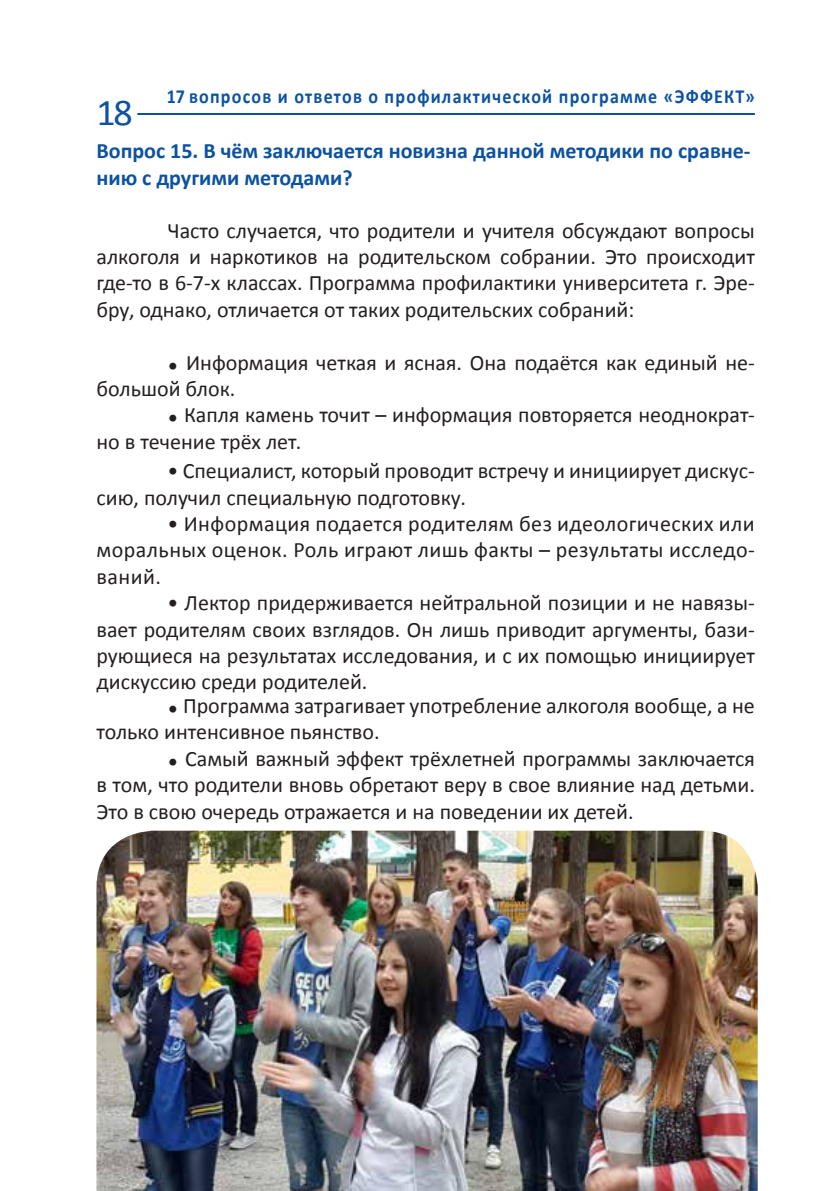
<style>
.page{position:relative;width:840px;height:1191px;background:#fff}
.page>*{position:absolute;margin:0;border:0;box-sizing:border-box;transform-origin:0 0}
.t1{font:38px "Calibri";color:#0c52a0}
.t2{font:22px/26.4px "Calibri";color:#231f20;text-align:justify}
.t3{font:700 22px/26.4px "Calibri";color:#0c52a0}
.t4{font:700 20px "Calibri";letter-spacing:.07em;color:#0c52a0;scale:.9 1}
</style>
<div class="page">
<hr style="left:137px;top:113px;width:617px;height:2px;background:#0c52a0">
<img style="left:96px;top:830px;width:661px;height:361px">
<p class="t4" style="left:167px;top:84px;width:654px">17 вопросов и ответов о профилактической программе «ЭФФЕКТ»</p>
<h1 class="t1" style="left:96px;top:89px;width:38px">18</h1>
<p class="t3" style="left:96px;top:137px;width:655px">Вопрос 15. В чём заключается новизна данной методики по сравне&shy;нию с другими методами?</p>
<p class="t2" style="left:96px;top:216px;width:659px;text-indent:71px">Часто случается, что родители и учителя обсуждают вопросы алкоголя и наркотиков на родительском собрании. Это происходит где-то в 6-7-х классах. Программа профилактики университета г. Эре&shy;бру, однако, отличается от таких родительских собраний:</p>
<p class="t2" style="left:96px;top:348px;width:659px;text-indent:71px">• Информация четкая и ясная. Она подаётся как единый не&shy;большой блок.</p>
<p class="t2" style="left:96px;top:401px;width:659px;text-indent:71px">• Капля камень точит – информация повторяется неоднократ&shy;но в течение трёх лет.</p>
<p class="t2" style="left:96px;top:456px;width:659px;text-indent:71px">• Специалист, который проводит встречу и инициирует дискус&shy;сию, получил специальную подготовку.</p>
<p class="t2" style="left:96px;top:509px;width:659px;text-indent:71px">• Информация подается родителям без идеологических или моральных оценок. Роль играют лишь факты – результаты исследо&shy;ваний.</p>
<p class="t2" style="left:96px;top:588px;width:659px;text-indent:71px">• Лектор придерживается нейтральной позиции и не навязы&shy;вает родителям своих взглядов. Он лишь приводит аргументы, бази&shy;рующиеся на результатах исследования, и с их помощью инициирует дискуссию среди родителей.</p>
<p class="t2" style="left:96px;top:691px;width:659px;text-indent:71px">• Программа затрагивает употребление алкоголя вообще, а не только интенсивное пьянство.</p>
<p class="t2" style="left:96px;top:744px;width:659px;text-indent:71px">• Самый важный эффект трёхлетней программы заключается в том, что родители вновь обретают веру в свое влияние над детьми.<br>Это в свою очередь отражается и на поведении их детей.</p>
</div>
